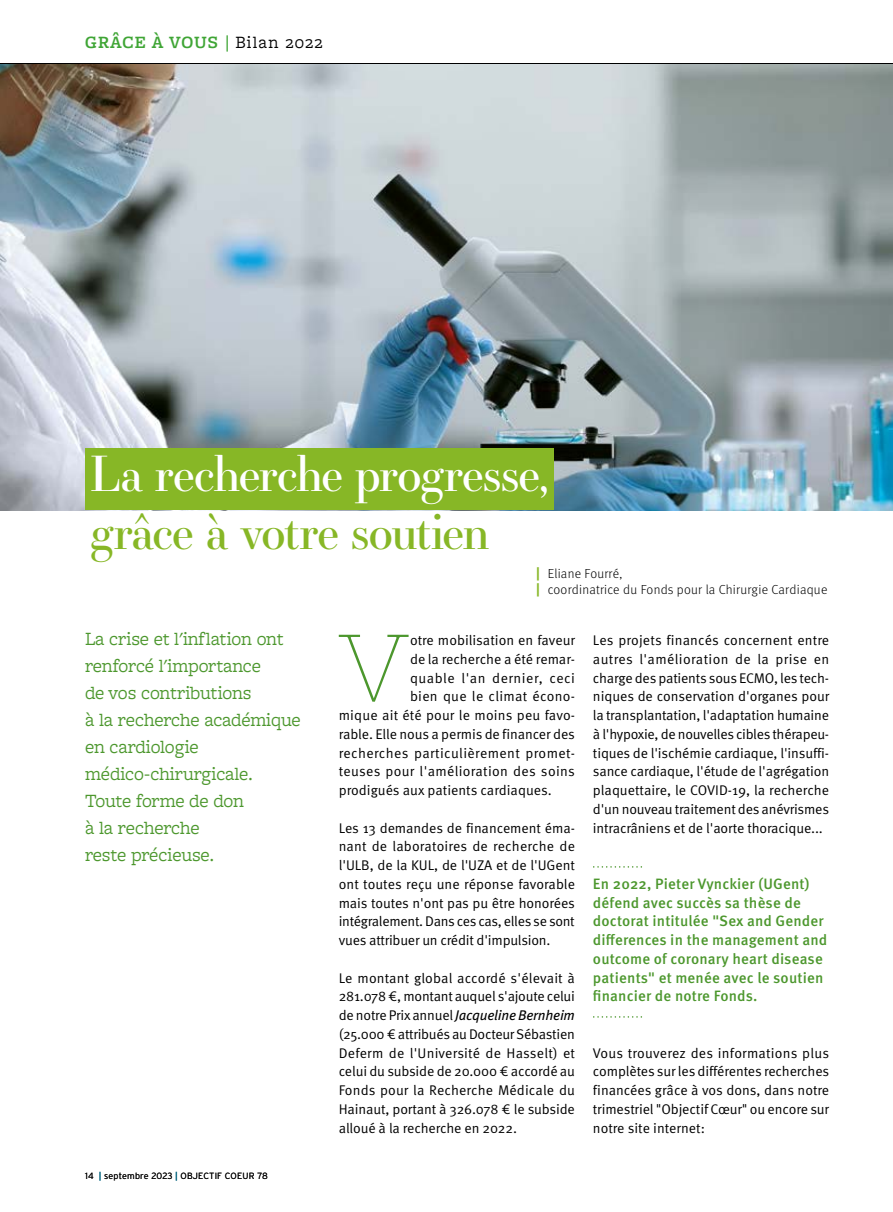
<style>
.page{position:relative;width:893px;height:1212px;background:#fff}
.page>*{position:absolute;margin:0;border:0;box-sizing:border-box;transform-origin:0 0}
.t1{font:100 100.35px "Jubilat";color:#4c972d}
.t2{font:48px "Essonnes Display";letter-spacing:-.025em;color:#fff}
.t3{font:48px "Essonnes Display";letter-spacing:-.035em;color:#87b726}
.t4{font:19.5px/27px "Freight Macro Pro";letter-spacing:-.015em;color:#4c972d}
.t5{font:600 18px "Freight Macro Pro";letter-spacing:.05em;color:#3fa535}
.t6{font:500 15px/18.8px "Meta Pro";letter-spacing:.01em;color:#4c972d}
.t7{font:14.1px/18.8px "Meta Pro Norm";letter-spacing:-.005em;color:#000;text-align:justify}
.t8{font:14.1px "Meta Pro Norm";letter-spacing:.02em;color:#000}
.t9{font:italic 14.1px "Meta Pro";letter-spacing:-.015em;color:#000}
.t10{font:14.1px "Meta Pro Norm";letter-spacing:.025em;color:#000}
.t11{font:14.1px "Meta Pro Norm";letter-spacing:.035em;color:#000}
.t12{font:300 13.2px/16.2px "Meta Pro";letter-spacing:.02em;color:#000}
.t13{font:300 9px "Interstate";letter-spacing:.02em;color:#000}
.s1{font-weight:400;color:#000}
.s2{font-weight:400;color:#00627d}
.s3{font-family:"Interstate";font-weight:700;font-size:13.5px;color:#87b726}
.s4{font-family:"Meta Pro Norm";font-style:normal}
</style>
<div class="page">
<img style="left:0;top:65px;width:893px;height:445px">
<svg style="left:593px;top:866px;width:49px;height:2px"></svg>
<svg style="left:593px;top:1016px;width:49px;height:2px"></svg>
<hr style="left:0;top:64px;width:893px;height:1px;background:#000">
<div style="left:85px;top:449px;width:468px;height:61px;background:#87b726"></div>
<p class="t5" style="left:85px;top:30px;width:239px">GRÂCE À VOUS | <span class="s1">Bilan 2022</span></p>
<h2 class="t2" style="left:90px;top:440px;width:460px">La recherche progresse,</h2>
<h2 class="t3" style="left:90px;top:498px;width:401px">grâce à votre soutien</h2>
<h3 class="t4" style="left:85px;top:625px;width:217px">La crise et l'inflation ont renforcé l'importance<br>de vos contributions<br>à la recherche académique en cardiologie médico-chirurgicale.<br>Toute forme de don<br>à la recherche<br>reste précieuse.</h3>
<p class="t13" style="left:85px;top:1170px;width:184px">14 <span class="s2">|</span> septembre 2023 <span class="s2">|</span> OBJECTIF COEUR 78</p>
<p class="t12" style="left:536px;top:565px;width:293px"><span class="s3">|</span> Eliane Fourré,<br><span class="s3">|</span> coordinatrice du Fonds pour la Chirurgie Cardiaque</p>
<h1 class="t1" style="left:337px;top:606px;width:74px">V</h1>
<p class="t7" style="left:410px;top:630px;width:166px">otre mobilisation en faveur</p>
<p class="t7" style="left:410px;top:649px;width:166px">de la recherche a été remar-</p>
<p class="t11" style="left:410px;top:667px;width:166px">quable l'an dernier, ceci</p>
<p class="t8" style="left:410px;top:686px;width:167px">bien que le climat écono-</p>
<p class="t7" style="left:339px;top:705px;width:238px">mique ait été pour le moins peu favo-</p>
<p class="t7" style="left:339px;top:724px;width:238px">rable. Elle nous a permis de financer des</p>
<p class="t10" style="left:339px;top:742px;width:238px">recherches particulièrement promet-</p>
<p class="t8" style="left:339px;top:761px;width:238px">teuses pour l'amélioration des soins</p>
<p class="t7" style="left:339px;top:780px;width:214px">prodigués aux patients cardiaques.</p>
<p class="t7" style="left:339px;top:817px;width:238px">Les 13 demandes de financement éma&shy;nant de laboratoires de recherche de l'ULB, de la KUL, de l'UZA et de l'UGent ont toutes reçu une réponse favorable mais toutes n'ont pas pu être honorées intégralement. Dans ces cas, elles se sont vues attribuer un crédit d'impulsion.</p>
<p class="t7" style="left:339px;top:967px;width:238px">Le montant global accordé s'élevait à<br>281.078 €, montant auquel s'ajoute celui</p>
<p class="t9" style="left:339px;top:1004px;width:238px"><span class="s4">de notre Prix annuel</span> Jacqueline Bernheim</p>
<p class="t7" style="left:339px;top:1024px;width:238px">(25.000 € attribués au Docteur Sébastien Deferm de l'Université de Hasselt) et celui du subside de 20.000 € accordé au Fonds pour la Recherche Médicale du Hainaut, portant à 326.078 € le subside alloué à la recherche en 2022.</p>
<p class="t7" style="left:593px;top:630px;width:238px">Les projets financés concernent entre autres l'amélioration de la prise en charge des patients sous ECMO, les tech&shy;niques de conservation d'organes pour la transplantation, l'adaptation humaine à l'hypoxie, de nouvelles cibles thérapeu&shy;tiques de l'ischémie cardiaque, l'insuffi&shy;sance cardiaque, l'étude de l'agrégation plaquettaire, le COVID-19, la recherche d'un nouveau traitement des anévrismes intracrâniens et de l'aorte thoracique...</p>
<p class="t6" style="left:593px;top:873px;width:236px">En 2022, Pieter Vynckier (UGent) défend avec succès sa thèse de doctorat intitulée "Sex and Gender differences in the management and outcome of coronary heart disease patients" et menée avec le soutien financier de notre Fonds.</p>
<p class="t7" style="left:593px;top:1042px;width:238px">Vous trouverez des informations plus complètes sur les différentes recherches financées grâce à vos dons, dans notre trimestriel "Objectif Cœur" ou encore sur notre site internet:</p>
</div>
